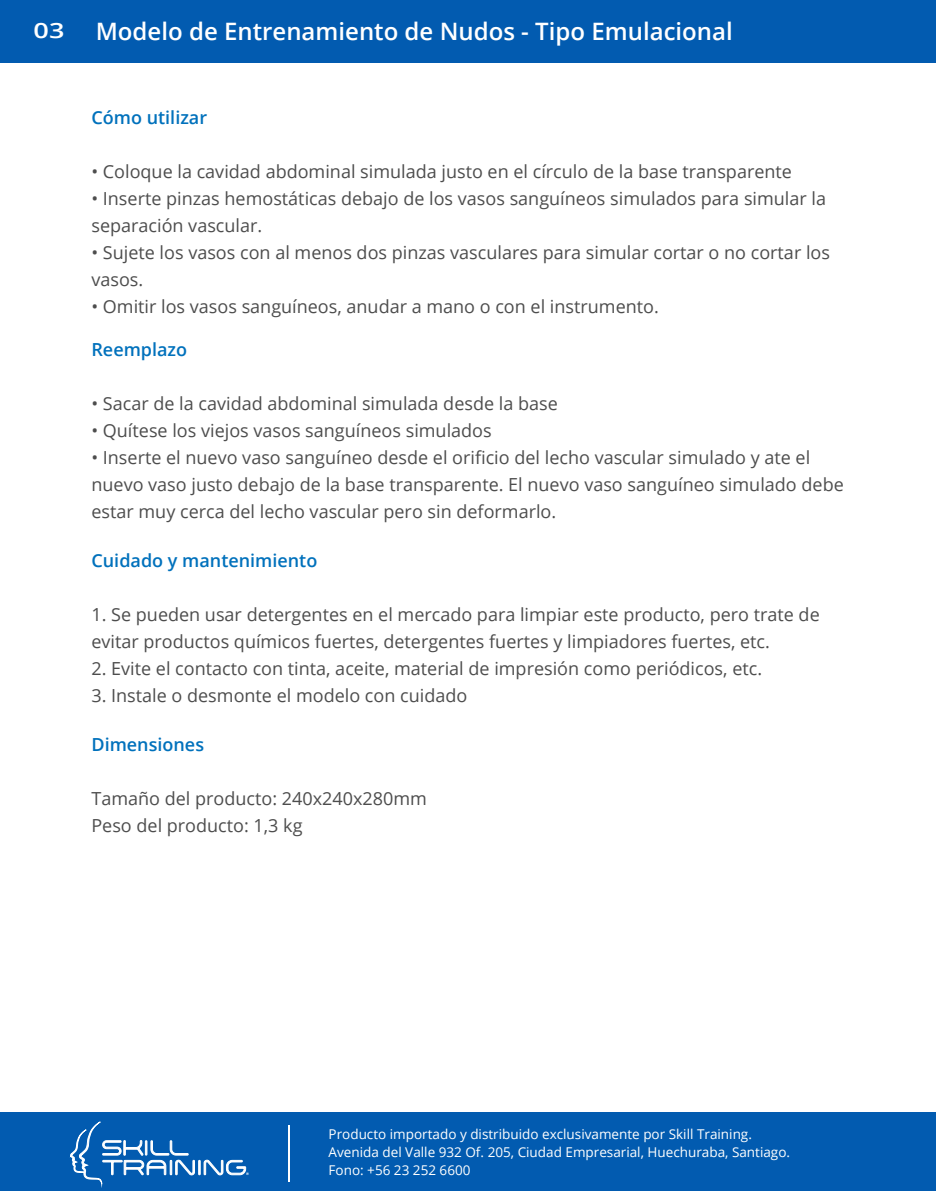
<style>
.page{position:relative;width:936px;height:1191px;background:#fff}
.page>*{position:absolute;margin:0;border:0;box-sizing:border-box;transform-origin:0 0}
.t1{font:600 24px "Open Sans";color:#fff}
.t2{font:600 21.15px "Open Sans";color:#fff;scale:1.28 1}
.t3{font:18px/27px "Open Sans";color:#4d4d4d}
.t4{font:600 18px "Open Sans";color:#0071bc}
.t5{font:13.5px/18px "Open Sans";color:#fff}
</style>
<div class="page">
<div style="left:0;top:0;width:935px;height:62px;background:#025bb0"></div>
<div style="left:0;top:1112px;width:935px;height:79px;background:#025bb0"></div>
<svg style="left:70px;top:1121px;width:179px;height:63px"></svg>
<hr style="left:288px;top:1125px;width:2px;height:56px;background:#fff">
<p class="t2" style="left:34px;top:16px;width:26px">03</p>
<h1 class="t1" style="left:96px;top:15px;width:638px">Modelo de Entrenamiento de Nudos - Tipo Emulacional</h1>
<p class="t4" style="left:91px;top:105px;width:117px">Cómo utilizar</p>
<p class="t3" style="left:91px;top:158px;width:702px">• Coloque la cavidad abdominal simulada justo en el círculo de la base transparente</p>
<p class="t3" style="left:91px;top:185px;width:736px">• Inserte pinzas hemostáticas debajo de los vasos sanguíneos simulados para simular la separación vascular.</p>
<p class="t3" style="left:91px;top:239px;width:740px">• Sujete los vasos con al menos dos pinzas vasculares para simular cortar o no cortar los vasos.</p>
<p class="t3" style="left:91px;top:293px;width:569px">• Omitir los vasos sanguíneos, anudar a mano o con el instrumento.</p>
<p class="t4" style="left:91px;top:337px;width:97px">Reemplazo</p>
<p class="t3" style="left:91px;top:390px;width:468px">• Sacar de la cavidad abdominal simulada desde la base</p>
<p class="t3" style="left:91px;top:417px;width:402px">• Quítese los viejos vasos sanguíneos simulados</p>
<p class="t3" style="left:91px;top:444px;width:753px">• Inserte el nuevo vaso sanguíneo desde el orificio del lecho vascular simulado y ate el nuevo vaso justo debajo de la base transparente. El nuevo vaso sanguíneo simulado debe estar muy cerca del lecho vascular pero sin deformarlo.</p>
<p class="t4" style="left:91px;top:548px;width:227px">Cuidado y mantenimiento</p>
<p class="t3" style="left:91px;top:600px;width:729px">1. Se pueden usar detergentes en el mercado para limpiar este producto, pero trate de evitar productos químicos fuertes, detergentes fuertes y limpiadores fuertes, etc.</p>
<p class="t3" style="left:91px;top:654px;width:672px">2. Evite el contacto con tinta, aceite, material de impresión como periódicos, etc.</p>
<p class="t3" style="left:91px;top:681px;width:377px">3. Instale o desmonte el modelo con cuidado</p>
<p class="t4" style="left:91px;top:732px;width:114px">Dimensiones</p>
<p class="t3" style="left:91px;top:784px;width:337px">Tamaño del producto: 240x240x280mm<br>Peso del producto: 1,3 kg</p>
<p class="t5" style="left:328px;top:1124px;width:463px">Producto importado y distribuido exclusivamente por Skill Training.<br>Avenida del Valle 932 Of. 205, Ciudad Empresarial, Huechuraba, Santiago.<br>Fono: +56 23 252 6600</p>
</div>
